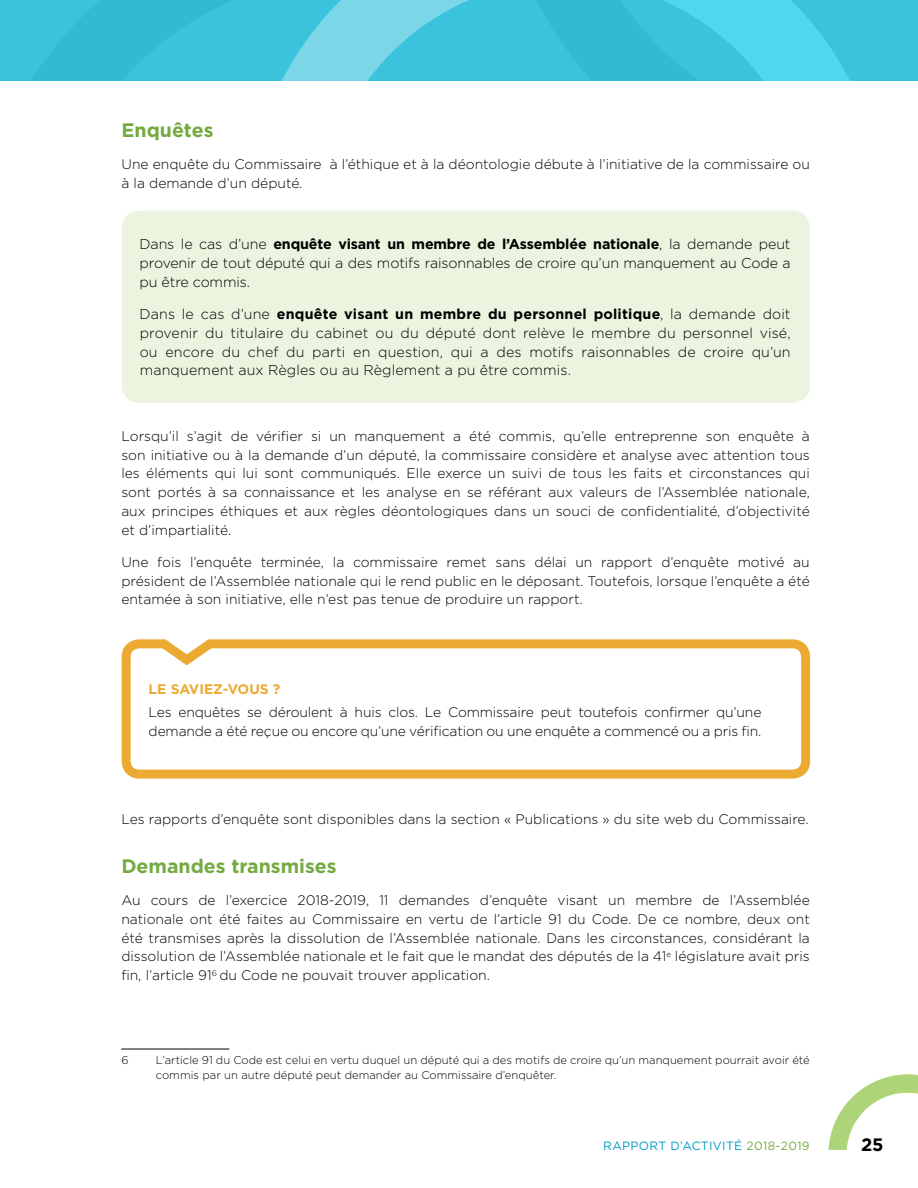
<style>
.page{position:relative;width:918px;height:1188px;background:#fff}
.page>*{position:absolute;margin:0;border:0;box-sizing:border-box;transform-origin:0 0}
.t1{font:700 19.5px "Gotham";color:#75aa42}
.t2{font:700 18px "Gotham";color:#000}
.t3{font:300 14.25px/18.8px "Gotham";letter-spacing:-.01em;color:#000;text-align:justify}
.t4{font:300 13.8px/18.8px "Gotham";color:#000;text-align:justify}
.t5{font:700 13.8px "Gotham";color:#edaa33}
.t6{font:12px "Gotham";letter-spacing:.03em;color:#009cc5}
.Note{font:300 11.25px/15px "Gotham";color:#000}
.s1{font-weight:700}
.s2{color:#75aa42}
</style>
<div class="page">
<div style="left:0;top:0;width:918px;height:81px;background:#3bc3de"></div>
<svg style="left:829px;top:1074px;width:89px;height:76px"></svg>
<svg style="left:282px;top:0;width:568px;height:81px"></svg>
<hr style="left:121px;top:1049px;width:108px;height:1px;background:#000">
<div style="left:122px;top:211px;width:688px;height:192px;background:#eaf4de;border-radius:18px"></div>
<svg style="left:121px;top:639px;width:690px;height:140px"></svg>
<p class="t1" style="left:122px;top:117px;width:94px">Enquêtes</p>
<p class="t4" style="left:122px;top:154px;width:690px">Une enquête du Commissaire à l’éthique et à la déontologie débute à l’initiative de la commissaire ou à la demande d’un député.</p>
<p class="t3" style="left:140px;top:235px;width:653px">Dans le cas d’une <span class="s1">enquête visant un membre de l’Assemblée nationale</span>, la demande peut provenir de tout député qui a des motifs raisonnables de croire qu’un manquement au Code a pu être commis.</p>
<p class="t3" style="left:140px;top:304px;width:653px">Dans le cas d’une <span class="s1">enquête visant un membre du personnel politique</span>, la demande doit provenir du titulaire du cabinet ou du député dont relève le membre du personnel visé, ou encore du chef du parti en question, qui a des motifs raisonnables de croire qu’un manquement aux Règles ou au Règlement a pu être commis.</p>
<p class="t4" style="left:121px;top:426px;width:690px">Lorsqu’il s’agit de vérifier si un manquement a été commis, qu’elle entreprenne son enquête à son initiative ou à la demande d’un député, la commissaire considère et analyse avec attention tous les éléments qui lui sont communiqués. Elle exerce un suivi de tous les faits et circonstances qui sont portés à sa connaissance et les analyse en se référant aux valeurs de l’Assemblée nationale, aux principes éthiques et aux règles déontologiques dans un souci de confidentialité, d’objectivité et d’impartialité.</p>
<p class="t4" style="left:121px;top:552px;width:690px">Une fois l’enquête terminée, la commissaire remet sans délai un rapport d’enquête motivé au président de l’Assemblée nationale qui le rend public en le déposant. Toutefois, lorsque l’enquête a été entamée à son initiative, elle n’est pas tenue de produire un rapport.</p>
<p class="t5" style="left:149px;top:680px;width:133px">LE SAVIEZ-VOUS ?</p>
<p class="t4" style="left:149px;top:702px;width:614px">Les enquêtes se déroulent à huis clos. Le Commissaire peut toutefois confirmer qu’une demande a été reçue ou encore qu’une vérification ou une enquête a commencé ou a pris fin.</p>
<p class="t4" style="left:121px;top:810px;width:689px">Les rapports d’enquête sont disponibles dans la section « Publications » du site web du Commissaire.</p>
<h3 class="t1" style="left:121px;top:853px;width:217px">Demandes transmises</h3>
<p class="t4" style="left:121px;top:891px;width:690px">Au cours de l’exercice 2018-2019, 11 demandes d’enquête visant un membre de l’Assemblée nationale ont été faites au Commissaire en vertu de l’article 91 du Code. De ce nombre, deux ont été transmises après la dissolution de l’Assemblée nationale. Dans les circonstances, considérant la dissolution de l’Assemblée nationale et le fait que le mandat des députés de la 41<sup>e</sup> législature avait pris fin, l’article 91<sup>6</sup> du Code ne pouvait trouver application.</p>
<p class="Note" style="left:121px;top:1052px;width:9px">6</p>
<p class="Note" style="left:156px;top:1052px;width:656px">L’article 91 du Code est celui en vertu duquel un député qui a des motifs de croire qu’un manquement pourrait avoir été commis par un autre député peut demander au Commissaire d’enquêter.</p>
<p class="t6" style="left:603px;top:1138px;width:208px">RAPPORT D’ACTIVITÉ <span class="s2">2018-2019</span></p>
<h2 class="t2" style="left:861px;top:1133px;width:24px">25</h2>
</div>
